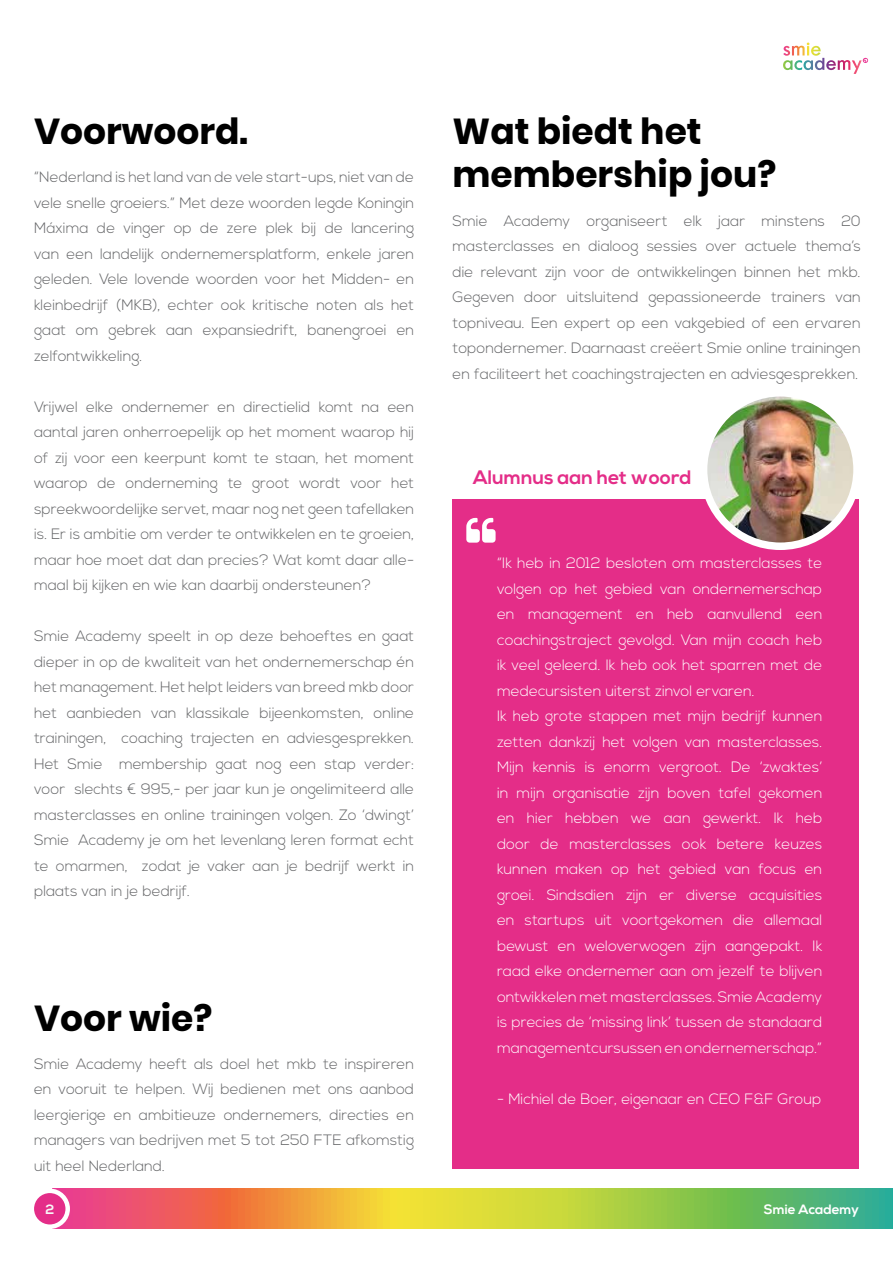
<style>
.page{position:relative;width:893px;height:1263px;background:#fff}
.page>*{position:absolute;margin:0;border:0;box-sizing:border-box;transform-origin:0 0}
.t1{font:700 36px/43.2px "Poppins";color:#000}
.t2{font:700 19.5px "Nexa";color:#e42d88}
.t3{font:300 15px/25.5px "Nexa";color:#636466;text-align:justify}
.t4{font:300 15px/25.5px "Nexa";color:#fff}
.t5{font:700 13.5px "Nexa";color:#fff}
.t6{font:700 13.5px "Nexa";color:#f6f6f6}
</style>
<div class="page">
<div style="left:452px;top:499px;width:407px;height:670px;background:#e42d88"></div>
<svg style="left:54px;top:1188px;width:839px;height:41px;background:#bcab50"></svg>
<svg style="left:32px;top:1191px;width:36px;height:36px"></svg>
<div style="left:30px;top:1188px;width:40px;height:41px;border:4px solid #fff;border-radius:50%"></div>
<svg style="left:783px;top:43px;width:85px;height:31px"></svg>
<svg style="left:466px;top:518px;width:30px;height:25px"></svg>
<img style="left:704px;top:393px;width:153px;height:153px;border-radius:77px">
<div style="left:700px;top:389px;width:161px;height:161px;border:8px solid #fff;border-radius:50%"></div>
<h1 class="t1" style="left:34px;top:110px;width:216px">Voorwoord.</h1>
<p class="t3" style="left:34px;top:165px;width:382px">“Nederland is het land van de vele start-ups, niet van de vele snelle groeiers.” Met deze woorden legde Koningin Máxima de vinger op de zere plek bij de lancering van een landelijk ondernemersplatform, enkele jaren geleden. Vele lovende woorden voor het Midden- en kleinbedrijf (MKB), echter ook kritische noten als het gaat om gebrek aan expansiedrift, banengroei en zelfontwikkeling.</p>
<p class="t3" style="left:34px;top:395px;width:382px">Vrijwel elke ondernemer en directielid komt na een aantal jaren onherroepelijk op het moment waarop hij of zij voor een keerpunt komt te staan, het moment waarop de onderneming te groot wordt voor het spreekwoordelijke servet, maar nog net geen tafellaken is. Er is ambitie om verder te ontwikkelen en te groeien, maar hoe moet dat dan precies? Wat komt daar alle&shy;maal bij kijken en wie kan daarbij ondersteunen?</p>
<p class="t3" style="left:34px;top:624px;width:382px">Smie Academy speelt in op deze behoeftes en gaat dieper in op de kwaliteit van het ondernemerschap én het management. Het helpt leiders van breed mkb door het aanbieden van klassikale bijeenkomsten, online trainingen, coaching trajecten en adviesgesprekken.<br>Het Smie membership gaat nog een stap verder: voor slechts € 995,- per jaar kun je ongelimiteerd alle masterclasses en online trainingen volgen. Zo ‘dwingt’ Smie Academy je om het levenlang leren format echt te omarmen, zodat je vaker aan je bedrijf werkt in plaats van in je bedrijf.</p>
<h1 class="t1" style="left:34px;top:996px;width:180px">Voor wie?</h1>
<p class="t3" style="left:34px;top:1052px;width:382px">Smie Academy heeft als doel het mkb te inspireren en vooruit te helpen. Wij bedienen met ons aanbod leergierige en ambitieuze ondernemers, directies en managers van bedrijven met 5 tot 250 FTE afkomstig uit heel Nederland.</p>
<h1 class="t1" style="left:452px;top:110px;width:325px">Wat biedt het membership jou?</h1>
<p class="t3" style="left:452px;top:208px;width:410px">Smie Academy organiseert elk jaar minstens 20 masterclasses en dialoog sessies over actuele thema’s die relevant zijn voor de ontwikkelingen binnen het mkb.<br>Gegeven door uitsluitend gepassioneerde trainers van topniveau. Een expert op een vakgebied of een ervaren topondernemer. Daarnaast creëert Smie online trainingen en faciliteert het coachingstrajecten en adviesgesprekken.</p>
<h2 class="t2" style="left:473px;top:466px;width:220px">Alumnus aan het woord</h2>
<p class="t4" style="left:497px;top:551px;width:327px">“Ik heb in 2012 besloten om masterclasses te volgen op het gebied van ondernemerschap en management en heb aanvullend een coachingstraject gevolgd. Van mijn coach heb ik veel geleerd. Ik heb ook het sparren met de medecursisten uiterst zinvol ervaren.<br>Ik heb grote stappen met mijn bedrijf kunnen zetten dankzij het volgen van masterclasses.<br>Mijn kennis is enorm vergroot. De ‘zwaktes’ in mijn organisatie zijn boven tafel gekomen en hier hebben we aan gewerkt. Ik heb door de masterclasses ook betere keuzes kunnen maken op het gebied van focus en groei. Sindsdien zijn er diverse acquisities en startups uit voortgekomen die allemaal bewust en weloverwogen zijn aangepakt. Ik raad elke ondernemer aan om jezelf te blijven ontwikkelen met masterclasses. Smie Academy is precies de ‘missing link’ tussen de standaard managementcursussen en ondernemerschap.”</p>
<p class="t4" style="left:497px;top:1086px;width:326px">- Michiel de Boer, eigenaar en CEO F&amp;F Group</p>
<p class="t6" style="left:45px;top:1201px;width:10px">2</p>
<p class="t5" style="left:764px;top:1201px;width:97px">Smie Academy</p>
</div>
